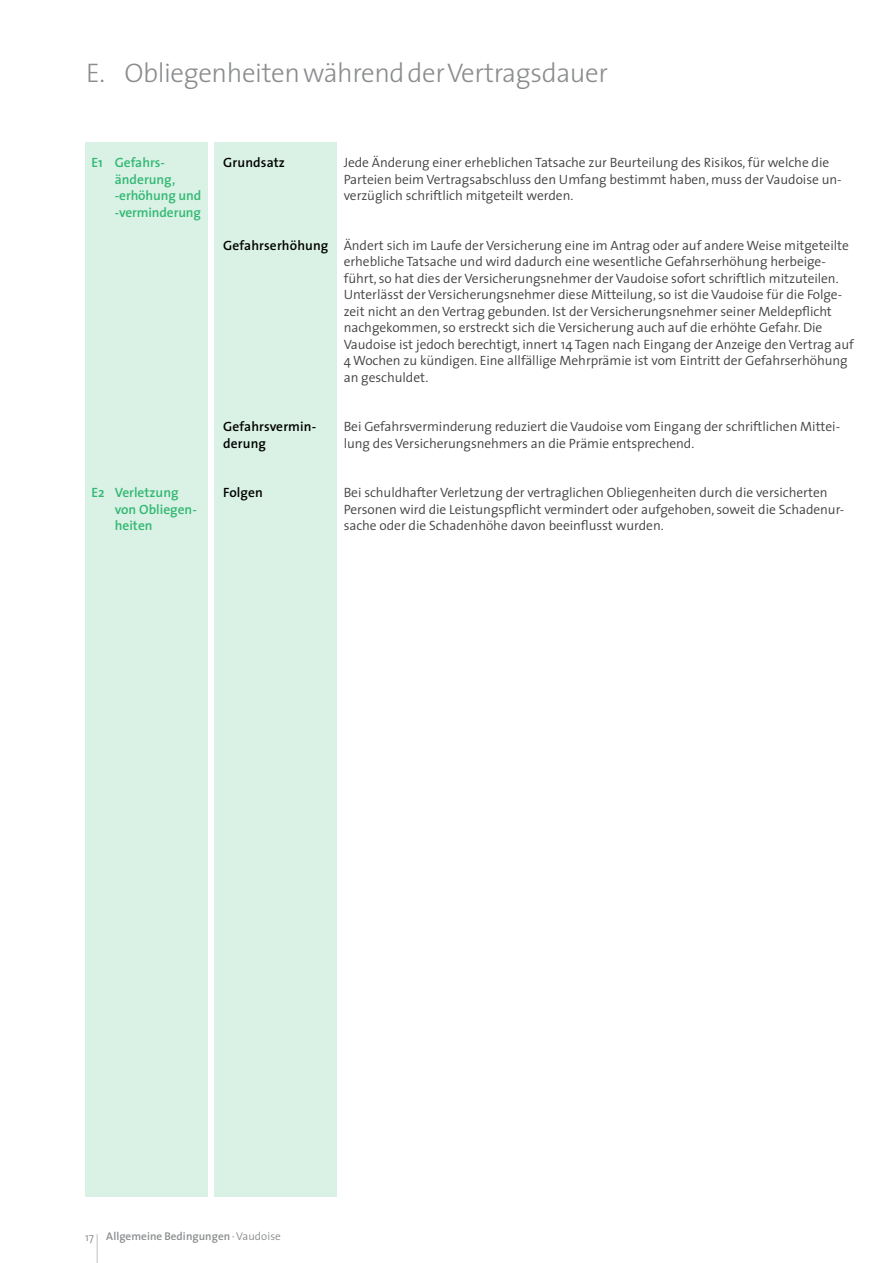
<style>
.page{position:relative;width:893px;height:1263px;background:#fff}
.page>*{position:absolute;margin:0;border:0;box-sizing:border-box;transform-origin:0 0}
.t1{font:300 41.25px "The Sans";color:#8a8c8e;scale:.2 1}
.t2{font:300 27px "The Sans";letter-spacing:-.015em;color:#8a8c8e}
.t3{font:300 13.5px/16.5px "The Sans";letter-spacing:-.005em;color:#414042}
.t4{font:600 13.5px/16.5px "The Sans";color:#33b873}
.t5{font:600 13.5px/16.5px "The Sans";letter-spacing:.01em;color:#000}
.t6{font:600 11.25px "The Sans";letter-spacing:.005em;color:#8a8c8e}
.t7{font:300 11.25px "The Sans";color:#8a8c8e}
.s1{font-weight:300}
</style>
<div class="page">
<div style="left:85px;top:142px;width:123px;height:1055px;background:#d9f2e5"></div>
<div style="left:214px;top:142px;width:123px;height:1055px;background:#d9f2e5"></div>
<h2 class="t2" style="left:86px;top:51px;width:523px">E. Obliegenheiten während der Vertragsdauer</h2>
<p class="t4" style="left:115px;top:154px;width:88px;text-indent:-23px">E1 Gefahrs&shy;änderung, -erhöhung und -verminderung</p>
<p class="t4" style="left:115px;top:484px;width:84px;text-indent:-23px">E2 Verletzung von Obliegen&shy;heiten</p>
<p class="t5" style="left:223px;top:154px;width:63px">Grundsatz</p>
<p class="t5" style="left:223px;top:236px;width:107px">Gefahrserhöhung</p>
<p class="t5" style="left:223px;top:418px;width:94px">Gefahrsvermin&shy;derung</p>
<p class="t5" style="left:223px;top:484px;width:41px">Folgen</p>
<p class="t3" style="left:344px;top:154px;width:499px">Jede Änderung einer erheblichen Tatsache zur Beurteilung des Risikos, für welche die<br>Parteien beim Vertragsabschluss den Umfang bestimmt haben, muss der Vaudoise un&shy;verzüglich schriftlich mitgeteilt werden.</p>
<p class="t3" style="left:344px;top:236px;width:512px">Ändert sich im Laufe der Versicherung eine im Antrag oder auf andere Weise mitgeteilte erhebliche Tatsache und wird dadurch eine wesentliche Gefahrserhöhung herbeige&shy;führt, so hat dies der Versicherungsnehmer der Vaudoise sofort schriftlich mitzuteilen.<br>Unterlässt der Versicherungsnehmer diese Mitteilung, so ist die Vaudoise für die Folge&shy;zeit nicht an den Vertrag gebunden. Ist der Versicherungsnehmer seiner Meldepflicht nachgekommen, so erstreckt sich die Versicherung auch auf die erhöhte Gefahr. Die Vaudoise ist jedoch berechtigt, innert 14 Tagen nach Eingang der Anzeige den Vertrag auf 4 Wochen zu kündigen. Eine allfällige Mehrprämie ist vom Eintritt der Gefahrserhöhung an geschuldet.</p>
<p class="t3" style="left:344px;top:418px;width:498px">Bei Gefahrsverminderung reduziert die Vaudoise vom Eingang der schriftlichen Mittei&shy;lung des Versicherungsnehmers an die Prämie entsprechend.</p>
<p class="t3" style="left:344px;top:484px;width:502px">Bei schuldhafter Verletzung der vertraglichen Obliegenheiten durch die versicherten<br>Personen wird die Leistungspflicht vermindert oder aufgehoben, soweit die Schadenur&shy;sache oder die Schadenhöhe davon beeinflusst wurden.</p>
<p class="t7" style="left:85px;top:1228px;width:10px">17</p>
<h1 class="t1" style="left:96px;top:1216px;width:13px">|</h1>
<p class="t6" style="left:106px;top:1227px;width:176px">Allgemeine Bedingungen <span class="s1">· Vaudoise</span></p>
</div>
